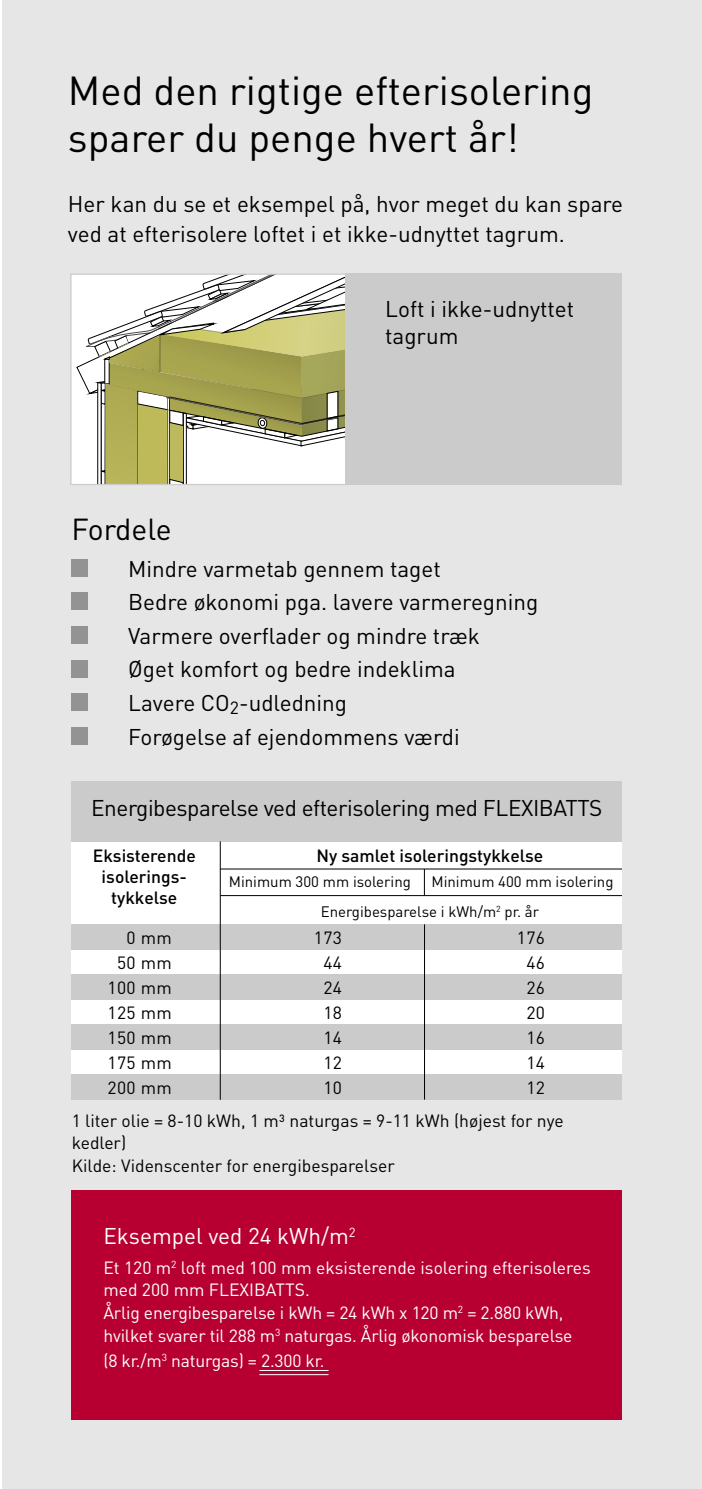
<style>
.page{position:relative;width:702px;height:1489px;background:#fff}
.page>*{position:absolute;margin:0;border:0;box-sizing:border-box;transform-origin:0 0}
.t1{font:40px/47.5px "DIN";color:#000}
.t2{font:30px "DIN";letter-spacing:-.015em;color:#000}
.t3{font:22.5px/33.5px "DIN";color:#000}
.t4{font:22.5px "DIN";letter-spacing:-.02em;color:#000}
.t5{font:22.5px "DIN";color:#fff}
.t6{font:17.5px/22.5px "DIN";letter-spacing:-.01em;color:#fff}
.t7{font:17.5px/22.5px "DIN";color:#000}
.t8{font:500 17.5px/21px "DIN";color:#000;text-align:center}
.t9{font:15px/30px "DIN";color:#000}
</style>
<div class="page">
<div style="left:3px;top:0;width:699px;height:1488px;background:#e6e6e6"></div>
<div style="left:72px;top:1189px;width:550px;height:230px;background:#b70031"></div>
<div style="left:71px;top:559px;width:17px;height:17px;background:#939393"></div>
<div style="left:71px;top:592px;width:17px;height:18px;background:#939393"></div>
<div style="left:71px;top:626px;width:17px;height:18px;background:#939393"></div>
<div style="left:71px;top:659px;width:17px;height:18px;background:#939393"></div>
<div style="left:71px;top:693px;width:17px;height:18px;background:#939393"></div>
<div style="left:71px;top:726px;width:17px;height:18px;background:#939393"></div>
<hr style="left:259px;top:1369px;width:69px;height:1px;background:#fff">
<hr style="left:259px;top:1373px;width:69px;height:1px;background:#fff">
<div style="left:72px;top:841px;width:550px;height:258px;background:#fff"></div>
<div style="left:72px;top:781px;width:550px;height:60px;background:#cbcbcb"></div>
<div style="left:72px;top:924px;width:550px;height:25px;background:#cbcbcb"></div>
<div style="left:72px;top:974px;width:550px;height:25px;background:#cbcbcb"></div>
<div style="left:72px;top:1024px;width:550px;height:25px;background:#cbcbcb"></div>
<div style="left:72px;top:1074px;width:550px;height:25px;background:#cbcbcb"></div>
<hr style="left:220px;top:841px;width:1px;height:258px;background:#000">
<hr style="left:424px;top:924px;width:1px;height:175px;background:#000">
<svg style="left:424px;top:869px;width:1px;height:26px"></svg>
<hr style="left:220px;top:895px;width:402px;height:1px;background:#000">
<hr style="left:220px;top:868px;width:402px;height:1px;background:#000">
<svg style="left:76px;top:275px;width:269px;height:208px;background:#cac8a2"></svg>
<div style="left:70px;top:273px;width:277px;height:212px;border:1px solid #cbcbcb"></div>
<div style="left:345px;top:273px;width:277px;height:212px;background:#cbcbcb"></div>
<h1 class="t1" style="left:68px;top:66px;width:527px">Med den rigtige efterisolering sparer du penge hvert år!</h1>
<p class="t3" style="left:68px;top:189px;width:556px;line-height:30px">Her kan du se et eksempel på, hvor meget du kan spare ved at efterisolere loftet i et ikke-udnyttet tagrum.</p>
<p class="t3" style="left:385px;top:295px;width:190px;line-height:27px">Loft i ikke-udnyttet tagrum</p>
<h2 class="t2" style="left:71px;top:510px;width:102px">Fordele</h2>
<p class="t3" style="left:128px;top:551px;width:411px">Mindre varmetab gennem taget<br>Bedre økonomi pga. lavere varmeregning<br>Varmere overflader og mindre træk<br>Øget komfort og bedre indeklima<br>Lavere CO<sub>2</sub>-udledning<br>Forøgelse af ejendommens værdi</p>
<p class="t4" style="left:91px;top:794px;width:512px">Energibesparelse ved efterisolering med FLEXIBATTS</p>
<p class="t8" style="left:93px;top:844px;width:104px">Eksisterende isolerings&shy;tykkelse</p>
<p class="t8" style="left:316px;top:844px;width:228px">Ny samlet isoleringstykkelse</p>
<p class="t9" style="left:229px;top:866px;width:184px">Minimum 300 mm isolering</p>
<p class="t9" style="left:320px;top:866px;width:294px;text-indent:111px">Minimum 400 mm isolering<br>Energibesparelse i kWh/m<sup>2</sup> pr. år</p>
<p class="t7" style="left:127px;top:926px;width:47px">0 mm</p>
<p class="t7" style="left:314px;top:926px;width:30px">173</p>
<p class="t7" style="left:517px;top:926px;width:30px">176</p>
<p class="t7" style="left:117px;top:951px;width:56px">50 mm</p>
<p class="t7" style="left:323px;top:951px;width:20px">44</p>
<p class="t7" style="left:526px;top:951px;width:20px">46</p>
<p class="t7" style="left:108px;top:976px;width:66px">100 mm</p>
<p class="t7" style="left:323px;top:976px;width:20px">24</p>
<p class="t7" style="left:526px;top:976px;width:20px">26</p>
<p class="t7" style="left:108px;top:1001px;width:66px">125 mm</p>
<p class="t7" style="left:323px;top:1001px;width:20px">18</p>
<p class="t7" style="left:526px;top:1001px;width:20px">20</p>
<p class="t7" style="left:108px;top:1026px;width:66px">150 mm</p>
<p class="t7" style="left:323px;top:1026px;width:20px">14</p>
<p class="t7" style="left:526px;top:1026px;width:20px">16</p>
<p class="t7" style="left:108px;top:1051px;width:66px">175 mm</p>
<p class="t7" style="left:323px;top:1051px;width:20px">12</p>
<p class="t7" style="left:526px;top:1051px;width:20px">14</p>
<p class="t7" style="left:108px;top:1076px;width:66px">200 mm</p>
<p class="t7" style="left:323px;top:1076px;width:20px">10</p>
<p class="t7" style="left:526px;top:1076px;width:20px">12</p>
<p class="t7" style="left:72px;top:1108px;width:493px">1 liter olie = 8-10 kWh, 1 m³ naturgas = 9-11 kWh (højest for nye kedler)<br>Kilde: Videnscenter for energibesparelser</p>
<p class="t5" style="left:103px;top:1222px;width:254px">Eksempel ved 24 kWh/m<sup>2</sup></p>
<p class="t6" style="left:103px;top:1255px;width:489px">Et 120 m<sup>2</sup> loft med 100 mm eksisterende isolering efterisoleres med 200 mm FLEXIBATTS.<br>Årlig energibesparelse i kWh = 24 kWh x 120 m<sup>2</sup> = 2.880 kWh, hvilket svarer til 288 m<sup>3</sup> naturgas. Årlig økonomisk besparelse</p>
<p class="t6" style="left:103px;top:1348px;width:223px">(8 kr./m<sup>3</sup> naturgas) = 2.300 kr.</p>
</div>
